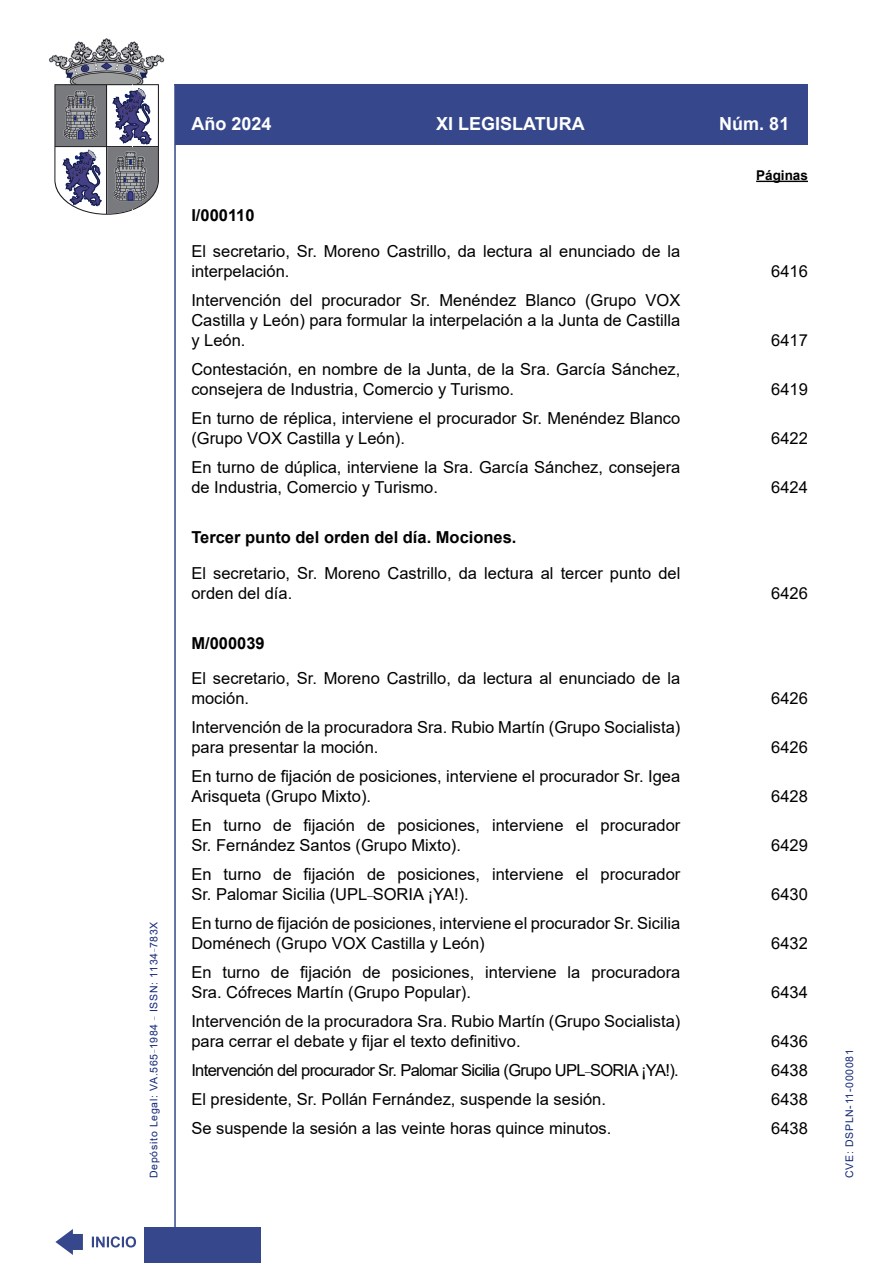
<style>
.page{position:relative;width:893px;height:1263px;background:#fff}
.page>*{position:absolute;margin:0;border:0;box-sizing:border-box;transform-origin:0 0}
.t1{font:700 18px "Arial";color:#fff}
.Sumario{font:16.5px/20.2px "Arial";color:#000}
.Sumario-2{font:16.5px "Arial";letter-spacing:-.04em;color:#000}
.SumarioEpigrafe{font:700 16.5px "Arial";color:#000}
.Paginas2mm{font:700 13.5px "Arial";color:#000}
.t2{font:10.5px "Arial";letter-spacing:.065em;color:#122678}
</style>
<div class="page">
<hr style="left:174px;top:84px;width:2px;height:1179px;background:#36478c">
<div style="left:144px;top:1227px;width:117px;height:36px;background:#36478c"></div>
<hr style="left:174px;top:84px;width:634px;height:1px;background:#36478c">
<svg style="left:92px;top:1236px;width:44px;height:11px"></svg>
<svg style="left:55px;top:1229px;width:28px;height:26px"></svg>
<div style="left:175px;top:85px;width:633px;height:60px;background:#36478c"></div>
<svg style="left:49px;top:38px;width:115px;height:177px"></svg>
<hr style="left:756px;top:181px;width:52px;height:1px;background:#000">
<p class="t2" style="left:146px;top:1178px;width:258px;rotate:-90deg">Depósito Legal: VA.565<sup>_</sup>1984 <sup>_</sup> ISSN: 1134<sup>_</sup>783X</p>
<p class="t1" style="left:191px;top:111px;width:82px">Año 2024</p>
<p class="t1" style="left:436px;top:111px;width:150px">XI LEGISLATURA</p>
<p class="t1" style="left:719px;top:111px;width:72px">Núm. 81</p>
<p class="SumarioEpigrafe" style="left:191px;top:204px;width:65px">I/000110</p>
<p class="Sumario" style="left:191px;top:241px;width:490px">El secretario, Sr. Moreno Castrillo, da lectura al enunciado de la interpelación.</p>
<p class="Sumario" style="left:191px;top:290px;width:490px;text-align:justify">Intervención del procurador Sr. Menéndez Blanco (Grupo VOX Castilla y León) para formular la interpelación a la Junta de Castilla y León.</p>
<p class="Sumario" style="left:191px;top:359px;width:490px">Contestación, en nombre de la Junta, de la Sra. García Sánchez, consejera de Industria, Comercio y Turismo.</p>
<p class="Sumario" style="left:191px;top:408px;width:490px">En turno de réplica, interviene el procurador Sr. Menéndez Blanco (Grupo VOX Castilla y León).</p>
<p class="Sumario" style="left:191px;top:457px;width:490px">En turno de dúplica, interviene la Sra. García Sánchez, consejera de Industria, Comercio y Turismo.</p>
<p class="SumarioEpigrafe" style="left:191px;top:526px;width:327px">Tercer punto del orden del día. Mociones.</p>
<p class="Sumario" style="left:191px;top:562px;width:490px">El secretario, Sr. Moreno Castrillo, da lectura al tercer punto del orden del día.</p>
<p class="SumarioEpigrafe" style="left:191px;top:631px;width:75px">M/000039</p>
<p class="Sumario" style="left:191px;top:668px;width:490px">El secretario, Sr. Moreno Castrillo, da lectura al enunciado de la moción.</p>
<p class="Sumario" style="left:191px;top:717px;width:490px">Intervención de la procuradora Sra. Rubio Martín (Grupo Socialista) para presentar la moción.</p>
<p class="Sumario" style="left:191px;top:766px;width:490px">En turno de fijación de posiciones, interviene el procurador Sr. Igea<br>Arisqueta (Grupo Mixto).</p>
<p class="Sumario" style="left:191px;top:815px;width:490px">En turno de fijación de posiciones, interviene el procurador<br>Sr. Fernández Santos (Grupo Mixto).</p>
<p class="Sumario" style="left:191px;top:864px;width:490px">En turno de fijación de posiciones, interviene el procurador<br>Sr. Palomar Sicilia (UPL<sup>_</sup>SORIA ¡YA!).</p>
<p class="Sumario" style="left:191px;top:913px;width:490px">En turno de fijación de posiciones, interviene el procurador Sr. Sicilia<br>Doménech (Grupo VOX Castilla y León)</p>
<p class="Sumario" style="left:191px;top:962px;width:490px">En turno de fijación de posiciones, interviene la procuradora<br>Sra. Cófreces Martín (Grupo Popular).</p>
<p class="Sumario" style="left:191px;top:1011px;width:490px">Intervención de la procuradora Sra. Rubio Martín (Grupo Socialista) para cerrar el debate y fijar el texto definitivo.</p>
<p class="Paginas2mm" style="left:756px;top:166px;width:53px">Páginas</p>
<p class="Sumario" style="left:771px;top:261px;width:38px">6416</p>
<p class="Sumario" style="left:771px;top:330px;width:38px">6417</p>
<p class="Sumario" style="left:771px;top:379px;width:38px">6419</p>
<p class="Sumario" style="left:771px;top:428px;width:38px">6422</p>
<p class="Sumario" style="left:771px;top:477px;width:38px">6424</p>
<p class="Sumario" style="left:771px;top:583px;width:38px">6426</p>
<p class="Sumario" style="left:771px;top:688px;width:38px">6426</p>
<p class="Sumario" style="left:771px;top:737px;width:38px">6426</p>
<p class="Sumario" style="left:771px;top:786px;width:38px">6428</p>
<p class="Sumario" style="left:771px;top:835px;width:38px">6429</p>
<p class="Sumario" style="left:771px;top:884px;width:38px">6430</p>
<p class="Sumario" style="left:771px;top:933px;width:38px">6432</p>
<p class="Sumario" style="left:771px;top:982px;width:38px">6434</p>
<p class="Sumario" style="left:771px;top:1031px;width:38px">6436</p>
<p class="Sumario-2" style="left:191px;top:1059px;width:489px">Intervención del procurador Sr. Palomar Sicilia (Grupo UPL<sup>_</sup>SORIA ¡YA!).</p>
<p class="Sumario" style="left:771px;top:1060px;width:38px">6438</p>
<p class="Sumario" style="left:191px;top:1089px;width:416px">El presidente, Sr. Pollán Fernández, suspende la sesión.</p>
<p class="Sumario" style="left:771px;top:1089px;width:38px">6438</p>
<p class="Sumario" style="left:191px;top:1117px;width:422px">Se suspende la sesión a las veinte horas quince minutos.</p>
<p class="Sumario" style="left:771px;top:1117px;width:38px">6438</p>
<p class="t2" style="left:842px;top:1178px;width:130px;rotate:-90deg">CVE: DSPLN-11-000081</p>
</div>
